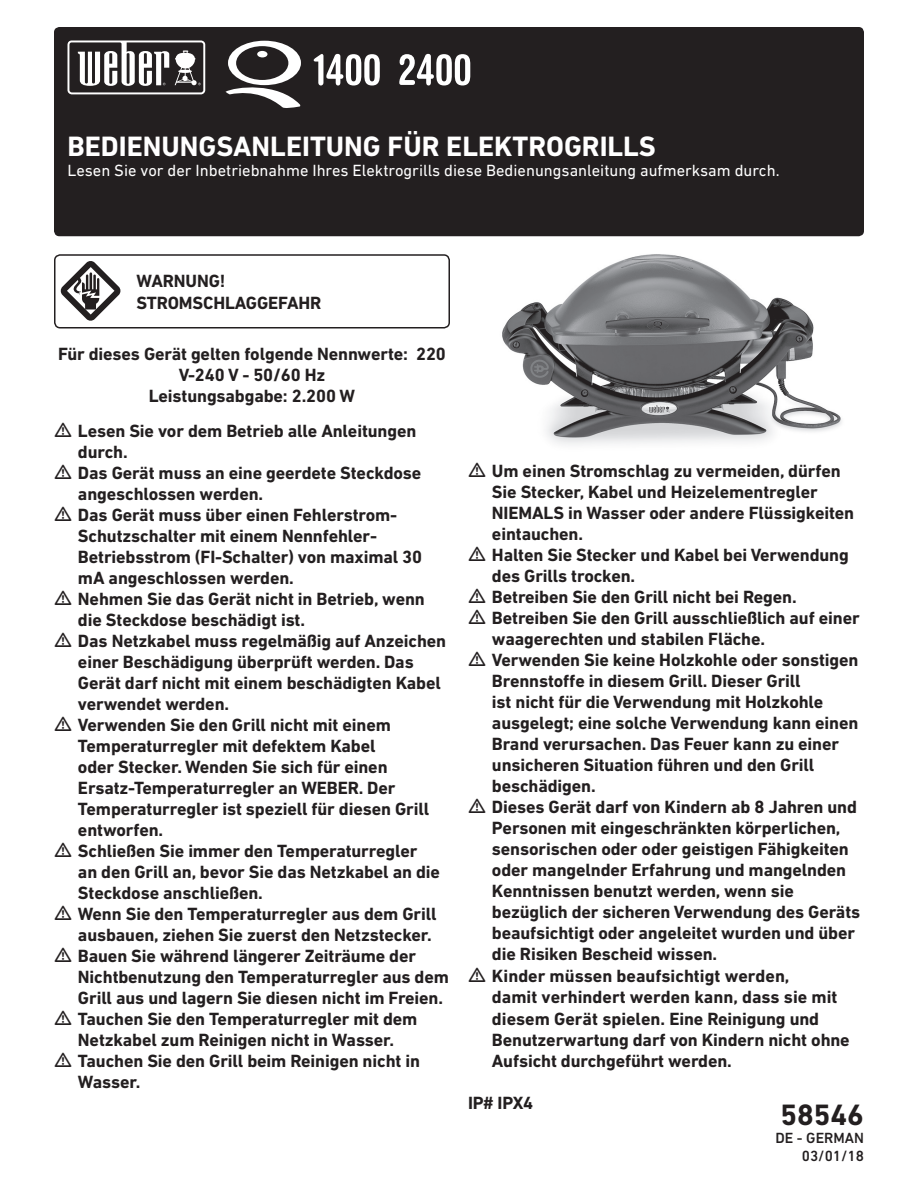
<style>
.page{position:relative;width:918px;height:1188px;background:#fff}
.page>*{position:absolute;margin:0;border:0;box-sizing:border-box;transform-origin:0 0}
.t1{font:700 30px "DIN Next LT Pro";color:#231f20}
.t2{font:700 28.5px "DIN Next LT Pro";color:#fff}
.t3{font:700 18px/21px "DIN Next LT Pro";letter-spacing:-.005em;color:#231f20}
.t4{font:16.5px "DIN Next LT Pro";color:#fff}
.t5{font:500 15px/18px "DIN Next LT Pro";color:#231f20;text-align:right}
</style>
<div class="page">
<div style="left:54px;top:27px;width:810px;height:209px;background:#231f20;border-radius:5px"></div>
<svg style="left:225px;top:41px;width:76px;height:67px"></svg>
<div style="left:257px;top:51px;width:11px;height:6px;background:#fff;border-radius:50%"></div>
<svg style="left:68px;top:41px;width:137px;height:53px"></svg>
<svg style="left:313px;top:54px;width:67px;height:32px"></svg>
<svg style="left:399px;top:54px;width:71px;height:31px"></svg>
<img style="left:502px;top:254px;width:340px;height:191px">
<div style="left:54px;top:254px;width:396px;height:74px;border:2px solid #231f20;border-radius:5px"></div>
<svg style="left:61px;top:261px;width:59px;height:60px"></svg>
<h2 class="t2" style="left:68px;top:130px;width:590px">BEDIENUNGSANLEITUNG FÜR ELEKTROGRILLS</h2>
<p class="t4" style="left:68px;top:161px;width:714px">Lesen Sie vor der Inbetriebnahme Ihres Elektrogrills diese Bedienungsanleitung aufmerksam durch.</p>
<p class="t3" style="left:136px;top:270px;width:187px;line-height:21.6px">WARNUNG!<br>STROMSCHLAGGEFAHR</p>
<p class="t3" style="left:58px;top:343px;width:389px;text-align:center">Für dieses Gerät gelten folgende Nennwerte: 220<br>V-240 V - 50/60 Hz<br>Leistungsabgabe: 2.200 W</p>
<p class="t3" style="left:78px;top:420px;width:372px">Lesen Sie vor dem Betrieb alle Anleitungen durch.<br>Das Gerät muss an eine geerdete Steckdose angeschlossen werden.<br>Das Gerät muss über einen Fehlerstrom-Schutzschalter mit einem Nennfehler-Betriebsstrom (FI-Schalter) von maximal 30 mA angeschlossen werden.<br>Nehmen Sie das Gerät nicht in Betrieb, wenn die Steckdose beschädigt ist.<br>Das Netzkabel muss regelmäßig auf Anzeichen einer Beschädigung überprüft werden. Das Gerät darf nicht mit einem beschädigten Kabel verwendet werden.<br>Verwenden Sie den Grill nicht mit einem Temperaturregler mit defektem Kabel<br>oder Stecker. Wenden Sie sich für einen Ersatz-Temperaturregler an WEBER. Der Temperaturregler ist speziell für diesen Grill entworfen.<br>Schließen Sie immer den Temperaturregler<br>an den Grill an, bevor Sie das Netzkabel an die Steckdose anschließen.<br>Wenn Sie den Temperaturregler aus dem Grill ausbauen, ziehen Sie zuerst den Netzstecker.<br>Bauen Sie während längerer Zeiträume der Nichtbenutzung den Temperaturregler aus dem Grill aus und lagern Sie diesen nicht im Freien.<br>Tauchen Sie den Temperaturregler mit dem Netzkabel zum Reinigen nicht in Wasser.<br>Tauchen Sie den Grill beim Reinigen nicht in Wasser.</p>
<p class="t3" style="left:492px;top:460px;width:370px">Um einen Stromschlag zu vermeiden, dürfen Sie Stecker, Kabel und Heizelementregler NIEMALS in Wasser oder andere Flüssigkeiten eintauchen.<br>Halten Sie Stecker und Kabel bei Verwendung des Grills trocken.<br>Betreiben Sie den Grill nicht bei Regen.<br>Betreiben Sie den Grill ausschließlich auf einer waagerechten und stabilen Fläche.<br>Verwenden Sie keine Holzkohle oder sonstigen Brennstoffe in diesem Grill. Dieser Grill<br>ist nicht für die Verwendung mit Holzkohle ausgelegt; eine solche Verwendung kann einen Brand verursachen. Das Feuer kann zu einer unsicheren Situation führen und den Grill beschädigen.<br>Dieses Gerät darf von Kindern ab 8 Jahren und Personen mit eingeschränkten körperlichen, sensorischen oder oder geistigen Fähigkeiten oder mangelnder Erfahrung und mangelnden Kenntnissen benutzt werden, wenn sie bezüglich der sicheren Verwendung des Geräts beaufsichtigt oder angeleitet wurden und über die Risiken Bescheid wissen.<br>Kinder müssen beaufsichtigt werden,<br>damit verhindert werden kann, dass sie mit diesem Gerät spielen. Eine Reinigung und Benutzerwartung darf von Kindern nicht ohne Aufsicht durchgeführt werden.</p>
<p class="t3" style="left:468px;top:1092px;width:67px">IP# IPX4</p>
<h1 class="t1" style="left:781px;top:1097px;width:85px">58546</h1>
<p class="t5" style="left:776px;top:1129px;width:90px">DE - GERMAN<br>03/01/18</p>
</div>
